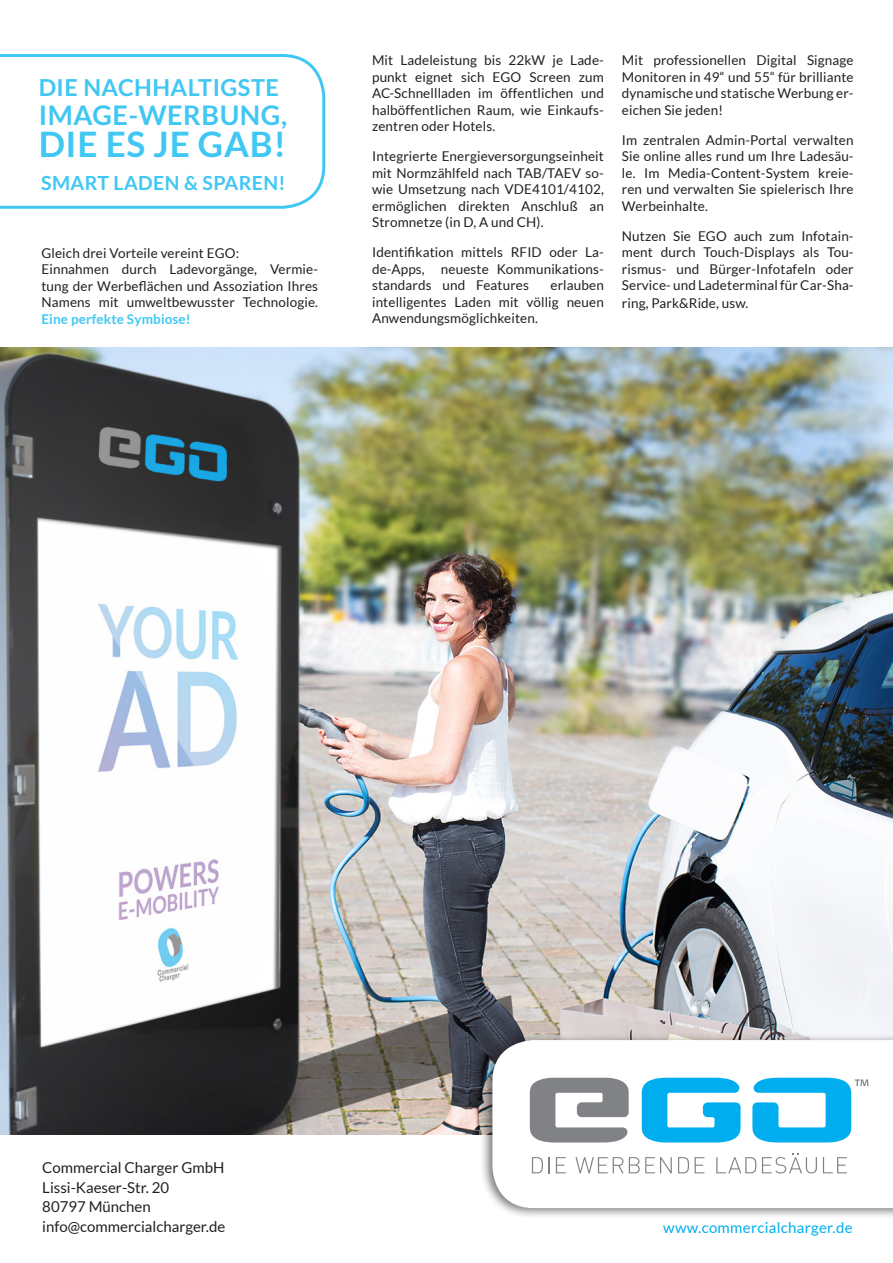
<style>
.page{position:relative;width:893px;height:1263px;background:#fff}
.page>*{position:absolute;margin:0;border:0;box-sizing:border-box;transform-origin:0 0}
.t1{font:700 35.1px "Lato";letter-spacing:.02em;color:#40c7f4}
.t2{font:700 27px "Lato";letter-spacing:.02em;color:#40c7f4}
.t3{font:700 23.4px "Lato";letter-spacing:.02em;color:#40c7f4}
.t4{font:700 19.5px "Lato";letter-spacing:.02em;color:#40c7f4}
.t5{font:15px "Lato";color:#231f20}
.t6{font:15px "Lato";letter-spacing:.02em;color:#00aeef}
.t7{font:13.5px/16.5px "Lato";letter-spacing:.01em;color:#231f20;text-align:justify}
.t8{font:700 13.5px "Lato";letter-spacing:.01em;color:#40c7f4}
</style>
<div class="page">
<svg style="left:0;top:54px;width:325px;height:155px"></svg>
<img style="left:0;top:348px;width:893px;height:786px">
<div style="left:480px;top:1033px;width:413px;height:187px;background:#231f20;opacity:.6"></div>
<svg style="left:492px;top:1040px;width:401px;height:168px"></svg>
<svg style="left:642px;top:1078px;width:98px;height:64px"></svg>
<svg style="left:530px;top:1078px;width:99px;height:64px"></svg>
<svg style="left:532px;top:1157px;width:18px;height:16px"></svg>
<svg style="left:556px;top:1157px;width:10px;height:16px"></svg>
<svg style="left:575px;top:1157px;width:97px;height:16px"></svg>
<svg style="left:678px;top:1157px;width:11px;height:16px"></svg>
<svg style="left:695px;top:1157px;width:9px;height:16px"></svg>
<svg style="left:716px;top:1157px;width:40px;height:16px"></svg>
<svg style="left:762px;top:1153px;width:55px;height:20px"></svg>
<svg style="left:823px;top:1157px;width:24px;height:16px"></svg>
<svg style="left:752px;top:1078px;width:116px;height:64px"></svg>
<p class="t3" style="left:39px;top:74px;width:242px">DIE NACHHALTIGSTE</p>
<p class="t2" style="left:39px;top:99px;width:250px">IMAGE-WERBUNG,</p>
<p class="t1" style="left:39px;top:124px;width:249px">DIE ES JE GAB!</p>
<p class="t4" style="left:41px;top:171px;width:246px">SMART LADEN &amp; SPAREN!</p>
<p class="t7" style="left:41px;top:244px;width:199px">Gleich drei Vorteile vereint EGO:</p>
<p class="t7" style="left:41px;top:261px;width:278px">Einnahmen durch Ladevorgänge, Vermie&shy;tung der Werbeflächen und Assoziation Ihres</p>
<p class="t7" style="left:41px;top:294px;width:278px">Namens mit umweltbewusster Technologie.</p>
<p class="t8" style="left:41px;top:311px;width:151px">Eine perfekte Symbiose!</p>
<p class="t7" style="left:372px;top:52px;width:233px">Mit Ladeleistung bis 22kW je Lade&shy;punkt eignet sich EGO Screen zum AC-Schnellladen im öffentlichen und halböffentlichen Raum, wie Einkaufs&shy;zentren oder Hotels.</p>
<p class="t7" style="left:372px;top:148px;width:233px">Integrierte Energieversorgungseinheit mit Normzählfeld nach TAB/TAEV so&shy;wie Umsetzung nach VDE4101/4102, ermöglichen direkten Anschluß an Stromnetze (in D, A und CH).</p>
<p class="t7" style="left:372px;top:244px;width:233px">Identifikation mittels RFID oder La&shy;de-Apps, neueste Kommunikations&shy;standards und Features</p>
<p class="t7" style="left:372px;top:277px;width:233px;text-indent:178px">erlauben intelligentes Laden mit völlig neuen Anwendungsmöglichkeiten.</p>
<p class="t7" style="left:622px;top:52px;width:233px">Mit professionellen Digital Signage Monitoren in 49“ und 55“ für brilliante dynamische und statische Werbung er&shy;eichen Sie jeden!</p>
<p class="t7" style="left:622px;top:131px;width:233px">Im zentralen Admin-Portal verwalten Sie online alles rund um Ihre Ladesäu&shy;le. Im Media-Content-System kreie&shy;ren und verwalten Sie spielerisch Ihre Werbeinhalte.</p>
<p class="t7" style="left:622px;top:227px;width:233px">Nutzen Sie EGO auch zum Infotain&shy;ment durch Touch-Displays als Tou&shy;rismus- und Bürger-Infotafeln oder Service- und Ladeterminal für Car-Sha-</p>
<p class="t7" style="left:622px;top:295px;width:128px">ring, Park&amp;Ride, usw.</p>
<p class="t5" style="left:42px;top:1159px;width:184px">Commercial Charger GmbH</p>
<p class="t5" style="left:42px;top:1179px;width:128px">Lissi-Kaeser-Str. 20</p>
<p class="t5" style="left:42px;top:1198px;width:110px">80797 München</p>
<p class="t5" style="left:42px;top:1218px;width:185px">info@commercialcharger.de</p>
<p class="t6" style="left:663px;top:1219px;width:191px">www.commercialcharger.de</p>
</div>
